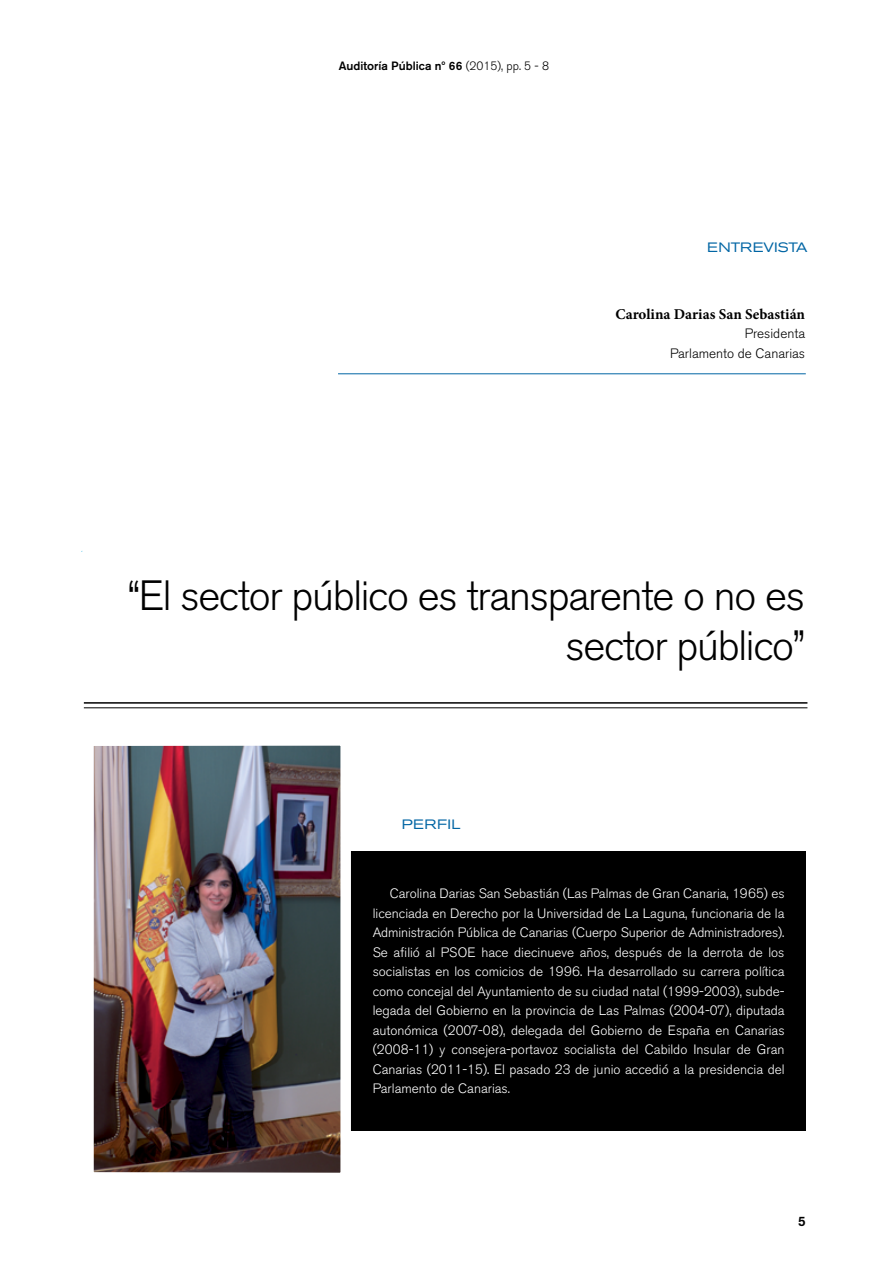
<style>
.page{position:relative;width:893px;height:1263px;background:#fff}
.page>*{position:absolute;margin:0;border:0;box-sizing:border-box;transform-origin:0 0}
.t1{font:300 42px/50.4px "Akzidenz Grotesk BE";letter-spacing:-.03em;color:#000;text-align:right}
.t2{font:700 15px "Minion Pro";color:#000}
.t3{font:300 13.5px/19.5px "Akzidenz Grotesk BE";color:#fff;text-align:justify}
.t4{font:300 13.5px/19.5px "Akzidenz Grotesk BE";color:#000;text-align:right}
.t5{font:expanded 13.5px "Akzidenz Grotesk BE";color:#0065a4}
.t6{font:expanded 13.5px "Akzidenz Grotesk BE";letter-spacing:.02em;color:#0065a4}
.t7{font:500 13.5px "Akzidenz Grotesk BE";color:#000}
.t8{font:500 12px "Akzidenz Grotesk BE";color:#000}
.s1{font-weight:300}
</style>
<div class="page">
<div style="left:117px;top:851px;width:689px;height:279px;background:#000"></div>
<hr style="left:84px;top:702px;width:723px;height:2px;background:#000">
<hr style="left:84px;top:707px;width:723px;height:1px;background:#000">
<hr style="left:338px;top:373px;width:468px;height:1px;background:#0065a4">
<img style="left:93px;top:745px;width:263px;height:428px">
<p class="t8" style="left:339px;top:59px;width:212px">Auditoría Pública nº 66 <span class="s1">(2015), pp. 5 - 8</span></p>
<p class="t5" style="left:707px;top:239px;width:102px">ENTREVISTA</p>
<p class="t2" style="left:615px;top:304px;width:191px">Carolina Darias San Sebastián</p>
<p class="t4" style="left:670px;top:324px;width:137px">Presidenta<br>Parlamento de Canarias</p>
<h1 class="t1" style="left:128px;top:571px;width:679px">“El sector público es transparente o no es sector público”</h1>
<p class="t6" style="left:402px;top:816px;width:60px">PERFIL</p>
<p class="t3" style="left:373px;top:884px;width:413px;text-indent:17px">Carolina Darias San Sebastián (Las Palmas de Gran Canaria, 1965) es licenciada en Derecho por la Universidad de La Laguna, funcionaria de la Administración Pública de Canarias (Cuerpo Superior de Administradores).<br>Se afilió al PSOE hace diecinueve años, después de la derrota de los socialistas en los comicios de 1996. Ha desarrollado su carrera política como concejal del Ayuntamiento de su ciudad natal (1999-2003), subde&shy;legada del Gobierno en la provincia de Las Palmas (2004-07), diputada autonómica (2007-08), delegada del Gobierno de España en Canarias (2008-11) y consejera-portavoz socialista del Cabildo Insular de Gran Canarias (2011-15). El pasado 23 de junio accedió a la presidencia del Parlamento de Canarias.</p>
<p class="t7" style="left:798px;top:1213px;width:9px">5</p>
</div>
